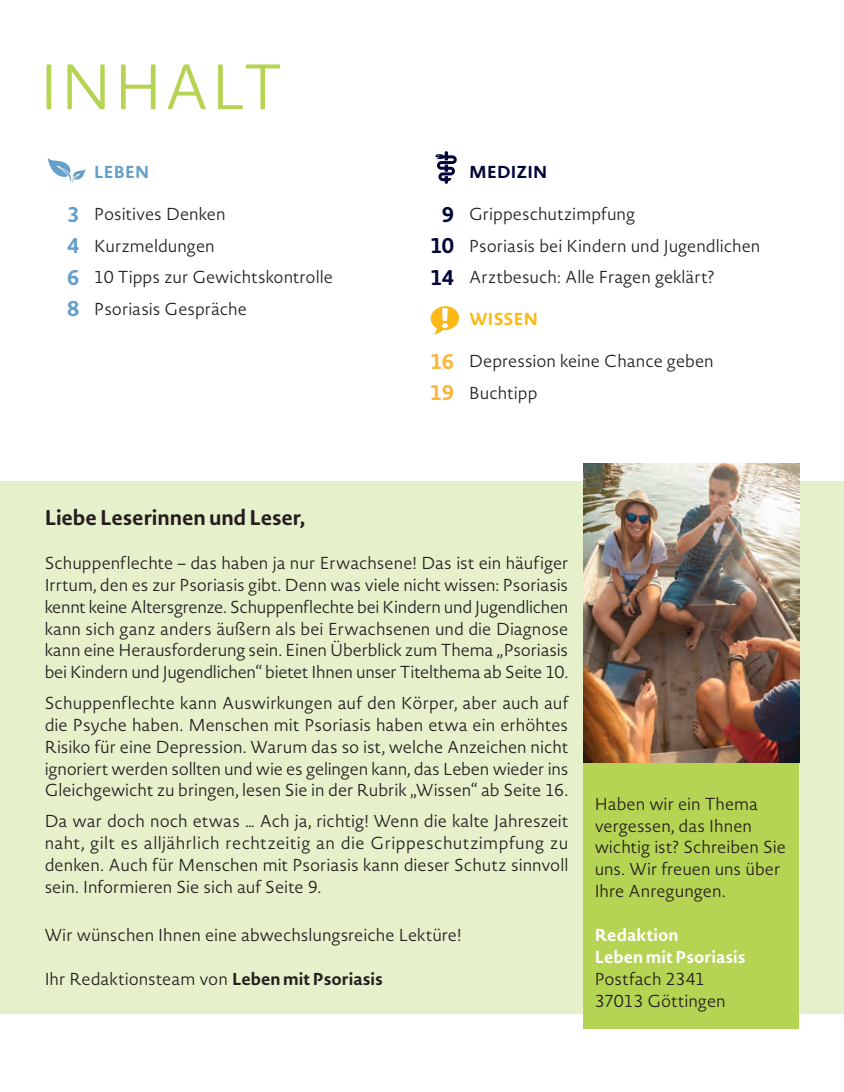
<style>
.page{position:relative;width:844px;height:1092px;background:#fff}
.page>*{position:absolute;margin:0;border:0;box-sizing:border-box;transform-origin:0 0}
.t1{font:63px "Novel Sans Light Matko";letter-spacing:.03em;color:#b5d453}
.t2{font:700 21px "Novel Sans Rd Pro";letter-spacing:-.01em;color:#231f20}
.t3{font:17.15px/21.9px "Novel Sans Light Matko";letter-spacing:-.005em;color:#231f20}
.t4{font:700 17.15px/21.9px "Novel Sans Rd Pro";color:#fff}
.t5{font:700 17.15px "Novel Sans Rd Pro";letter-spacing:.005em;color:#000539}
.t6{font:700 17.15px "Novel Sans Rd Pro";letter-spacing:-.005em;color:#fcb814}
.t7{font:700 17.15px "Novel Sans Rd Pro";letter-spacing:-.005em;color:#649eca}
.s1{font-family:"Novel Sans Rd Pro";font-weight:700;font-size:21px;color:#649eca}
.s2{font-family:"Novel Sans Rd Pro";font-weight:700;font-size:21px;color:#000539}
.s3{font-family:"Novel Sans Rd Pro";font-weight:700;font-size:21px;color:#fcb53b}
.s4{font-family:"Novel Sans Rd Pro";font-weight:700}
</style>
<div class="page">
<hr style="left:843px;top:590px;width:1px;height:423px;background:#dee8f3">
<div style="left:0;top:481px;width:843px;height:532px;background:#e6f0ca"></div>
<div style="left:583px;top:758px;width:216px;height:270px;background:#b5d453"></div>
<svg style="left:48px;top:158px;width:38px;height:25px"></svg>
<svg style="left:430px;top:306px;width:29px;height:28px"></svg>
<svg style="left:435px;top:151px;width:22px;height:33px"></svg>
<img style="left:583px;top:463px;width:216px;height:299px">
<h1 class="t1" style="left:40px;top:42px;width:244px">INHALT</h1>
<p class="t7" style="left:94px;top:159px;width:57px">LEBEN</p>
<p class="t3" style="left:67px;top:198px;width:267px;line-height:31.5px"><span class="s1">3</span> Positives Denken<br><span class="s1">4</span> Kurzmeldungen<br><span class="s1">6</span> 10 Tipps zur Gewichtskontrolle<br><span class="s1">8</span> Psoriasis Gespräche</p>
<p class="t5" style="left:469px;top:159px;width:80px">MEDIZIN</p>
<p class="t3" style="left:430px;top:198px;width:331px;line-height:31.5px;text-indent:11px"><span class="s2">9</span> Grippeschutzimpfung<br><span class="s2">10</span> Psoriasis bei Kindern und Jugendlichen<br><span class="s2">14</span> Arztbesuch: Alle Fragen geklärt?</p>
<p class="t6" style="left:469px;top:306px;width:70px">WISSEN</p>
<p class="t3" style="left:430px;top:345px;width:285px;line-height:31.5px"><span class="s3">16</span> Depression keine Chance geben<br><span class="s3">19</span> Buchtipp</p>
<p class="t2" style="left:45px;top:502px;width:262px">Liebe Leserinnen und Leser,</p>
<p class="t3" style="left:45px;top:551px;width:525px;text-align:justify">Schuppenflechte – das haben ja nur Erwachsene! Das ist ein häufiger Irrtum, den es zur Psoriasis gibt. Denn was viele nicht wissen: Psoriasis kennt keine Altersgrenze. Schuppenflechte bei Kindern und Jugendlichen kann sich ganz anders äußern als bei Erwachsenen und die Diagnose kann eine Herausforderung sein. Einen Überblick zum Thema „Psoriasis bei Kindern und Jugendlichen“ bietet Ihnen unser Titelthema ab Seite 10.</p>
<p class="t3" style="left:45px;top:691px;width:525px;text-align:justify">Schuppenflechte kann Auswirkungen auf den Körper, aber auch auf die Psyche haben. Menschen mit Psoriasis haben etwa ein erhöhtes Risiko für eine Depression. Warum das so ist, welche Anzeichen nicht ignoriert werden sollten und wie es gelingen kann, das Leben wieder ins Gleichgewicht zu bringen, lesen Sie in der Rubrik „Wissen“ ab Seite 16.</p>
<p class="t3" style="left:45px;top:809px;width:525px;text-align:justify">Da war doch noch etwas … Ach ja, richtig! Wenn die kalte Jahreszeit naht, gilt es alljährlich rechtzeitig an die Grippeschutzimpfung zu denken. Auch für Menschen mit Psoriasis kann dieser Schutz sinnvoll sein. Informieren Sie sich auf Seite 9.</p>
<p class="t3" style="left:45px;top:923px;width:418px">Wir wünschen Ihnen eine abwechslungsreiche Lektüre!</p>
<p class="t3" style="left:45px;top:967px;width:340px">Ihr Redaktionsteam von <span class="s4">Leben mit Psoriasis</span></p>
<p class="t3" style="left:594px;top:792px;width:193px">Haben wir ein Thema vergessen, das Ihnen wichtig ist? Schreiben Sie uns. Wir freuen uns über<br>Ihre Anregungen.</p>
<p class="t4" style="left:594px;top:923px;width:152px">Redaktion<br>Leben mit Psoriasis</p>
<p class="t3" style="left:594px;top:967px;width:132px">Postfach 2341<br>37013 Göttingen</p>
</div>
